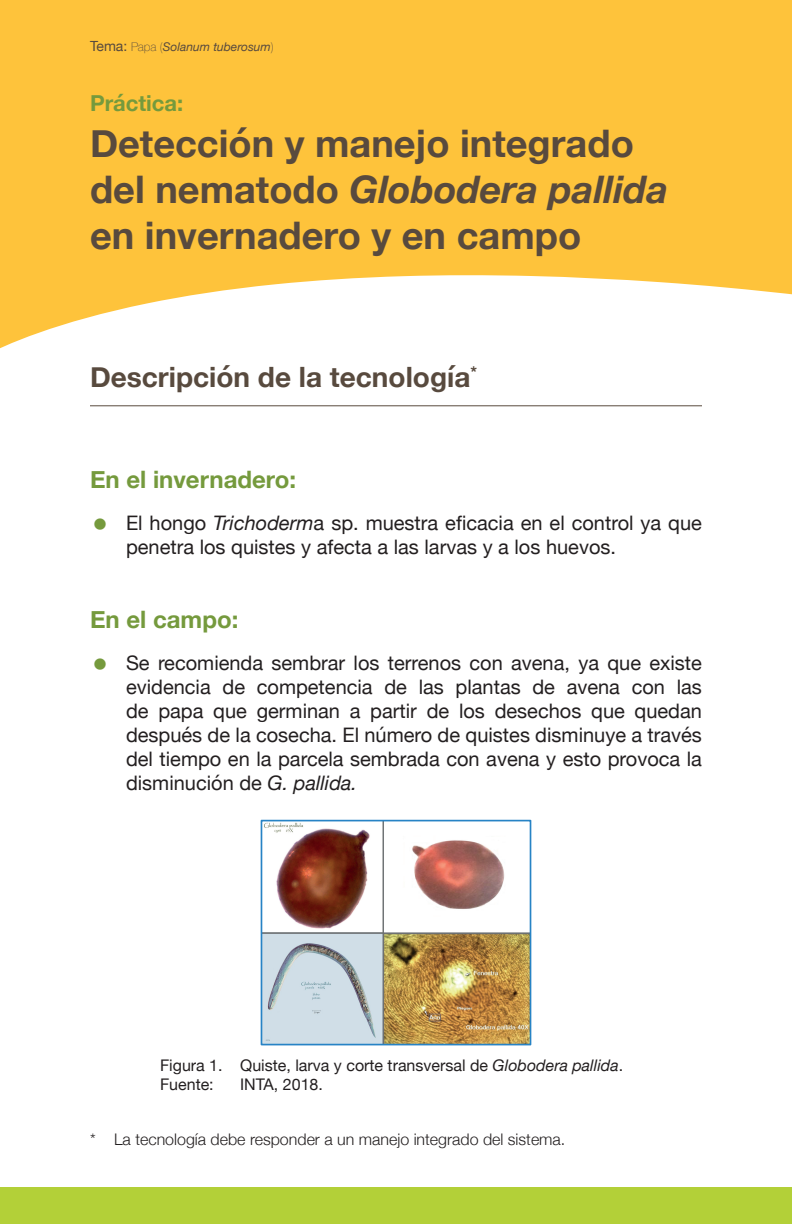
<style>
.page{position:relative;width:792px;height:1224px;background:#fff}
.page>*{position:absolute;margin:0;border:0;box-sizing:border-box;transform-origin:0 0}
.t1{font:700 38px/46px "Helvetica Neue";color:#584a3e}
.t2{font:700 28px "Helvetica Neue";color:#584a3e}
.t3{font:700 24px "Helvetica Neue";color:#759a3d}
.t4{font:700 22px "Helvetica Neue";color:#759a3d}
.t5{font:20px/24px "Helvetica Neue";color:#231f20}
.t6{font:16px/19.2px "Helvetica Neue";color:#231f20}
.t7{font:300 16px "Helvetica Neue";color:#231f20}
.t8{font:italic 12px "Helvetica Neue";color:#584a3e}
.s1{font-style:normal;font-size:14px}
.s2{font-weight:100;font-style:normal}
.s3{font-style:italic}
</style>
<div class="page">
<div style="left:0;top:1188px;width:792px;height:36px;background:#b3d038"></div>
<svg style="left:0;top:0;width:792px;height:349px;fill:#fec33b"></svg>
<img style="left:264px;top:823px;width:264px;height:219px">
<div style="left:261px;top:820px;width:270px;height:225px;border:2px solid #2783c5"></div>
<hr style="left:90px;top:405px;width:612px;height:1px;background:#584a3e">
<p class="t8" style="left:90px;top:38px;width:185px"><span class="s1">Tema:</span> <span class="s2">Papa (</span>Solanum tuberosum<span class="s2">)</span></p>
<p class="t4" style="left:90px;top:86px;width:95px">Práctica:</p>
<h1 class="t1" style="left:90px;top:122px;width:580px">Detección y manejo integrado del nematodo <span class="s3">Globodera pallida </span>en invernadero y en campo</h1>
<h2 class="t2" style="left:90px;top:355px;width:389px">Descripción de la tecnología<sup>*</sup></h2>
<p class="t3" style="left:90px;top:461px;width:208px">En el invernadero:</p>
<p class="t5" style="left:126px;top:512px;width:577px">El hongo <span class="s3">Trichoderm</span>a sp. muestra eficacia en el control ya que penetra los quistes y afecta a las larvas y a los huevos.</p>
<p class="t3" style="left:90px;top:601px;width:150px">En el campo:</p>
<p class="t5" style="left:126px;top:652px;width:578px;text-align:justify">Se recomienda sembrar los terrenos con avena, ya que existe evidencia de competencia de las plantas de avena con las de papa que germinan a partir de los desechos que quedan después de la cosecha. El número de quistes disminuye a través del tiempo en la parcela sembrada con avena y esto provoca la disminución de <span class="s3">G. pallida.</span></p>
<p class="t6" style="left:160px;top:1057px;width:465px">Figura 1. Quiste, larva y corte transversal de <span class="s3">Globodera pallida</span>.<br>Fuente:</p>
<p class="t6" style="left:240px;top:1076px;width:84px">INTA, 2018.</p>
<p class="t7" style="left:90px;top:1126px;width:477px">* La tecnología debe responder a un manejo integrado del sistema.</p>
</div>
